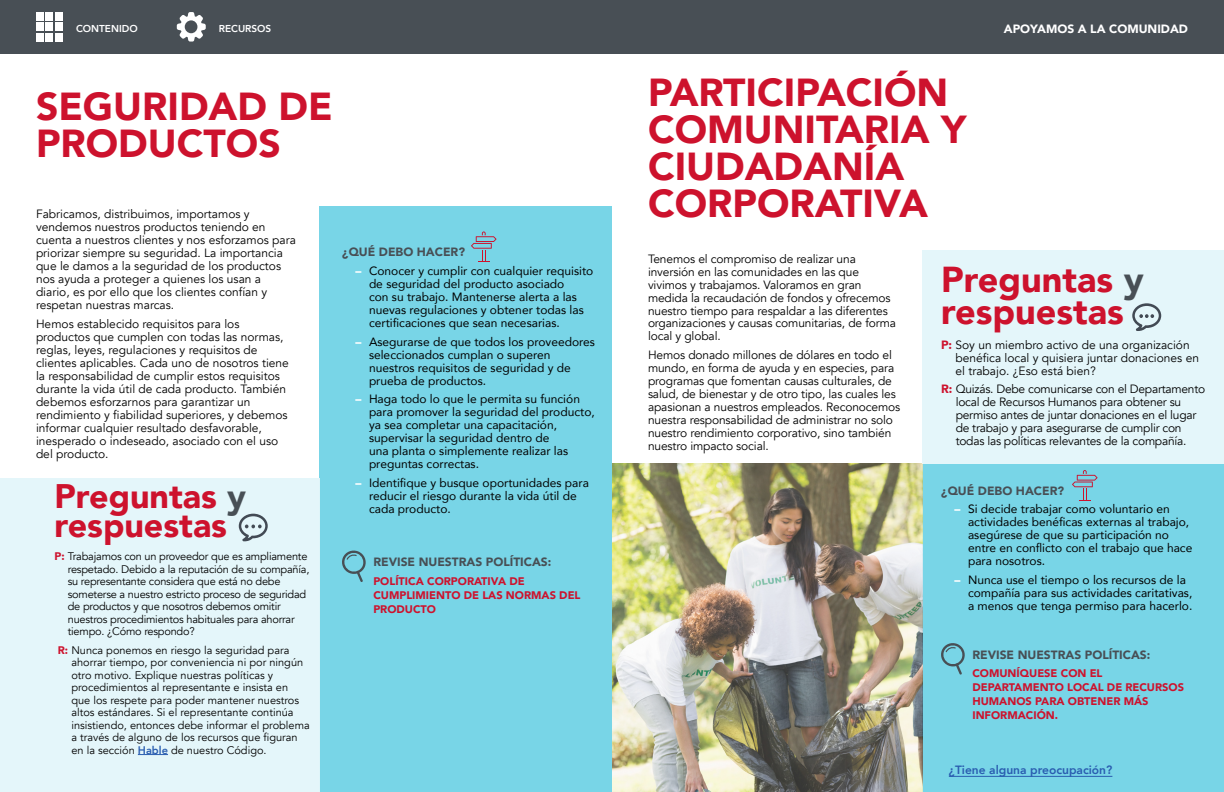
<style>
.page{position:relative;width:1224px;height:792px;background:#fff}
.page>*{position:absolute;margin:0;border:0;box-sizing:border-box;transform-origin:0 0}
.t1{font:900 39px/37px "Avenir";color:#cd122d}
.t2{font:900 36px/32px "Avenir";color:#cd122d}
.t3{font:900 34px/29px "Avenir";color:#cd122d}
.t4{font:12px/13px "Avenir";color:#000}
.t5{font:12px/13px "Avenir";color:#000}
.t6{font:12px/13px "Avenir";letter-spacing:-.02em;color:#000}
.t7{font:900 12px "Avenir";color:#484f55}
.t8{font:900 12px "Avenir";color:#fff}
.t9{font:800 12px "Avenir";color:#2a5db0}
.t10{font:11px/12.5px "Avenir";color:#000}
.t11{font:11px/12.5px "Avenir";letter-spacing:-.02em;color:#000}
.t12{font:900 11px/14px "Avenir";color:#cd122d}
.t13{font:800 10px "Avenir";color:#fff}
.s1{color:#484f55}
.s2{font-weight:900;color:#cd122d}
.s3{font-weight:800;color:#2a5db0}
.s4{font-weight:900;color:#fff}
</style>
<div class="page">
<div style="left:0;top:0;width:1224px;height:54px;background:#484f55"></div>
<div style="left:36px;top:12px;width:8px;height:8px;background:#fff"></div>
<div style="left:36px;top:23px;width:8px;height:8px;background:#fff"></div>
<div style="left:36px;top:33px;width:8px;height:8px;background:#fff"></div>
<div style="left:46px;top:12px;width:7px;height:9px;background:#fff"></div>
<div style="left:46px;top:23px;width:7px;height:8px;background:#fff"></div>
<div style="left:46px;top:33px;width:7px;height:9px;background:#fff"></div>
<div style="left:55px;top:12px;width:8px;height:8px;background:#fff"></div>
<div style="left:55px;top:23px;width:8px;height:8px;background:#fff"></div>
<div style="left:55px;top:33px;width:8px;height:8px;background:#fff"></div>
<svg style="left:177px;top:12px;width:29px;height:30px"></svg>
<div style="left:320px;top:206px;width:292px;height:586px;background:#78d5e7"></div>
<div style="left:0;top:478px;width:320px;height:314px;background:#e4f6fa"></div>
<svg style="left:342px;top:550px;width:24px;height:32px"></svg>
<hr style="left:138px;top:754px;width:30px;height:1px;background:#2a5db0">
<svg style="left:239px;top:514px;width:29px;height:27px"></svg>
<svg style="left:471px;top:231px;width:26px;height:31px"></svg>
<div style="left:922px;top:251px;width:302px;height:541px;background:#78d5e7"></div>
<img style="left:612px;top:464px;width:310px;height:328px">
<div style="left:922px;top:248px;width:302px;height:216px;background:#e4f6fa"></div>
<svg style="left:941px;top:643px;width:24px;height:32px"></svg>
<svg style="left:1132px;top:303px;width:29px;height:28px"></svg>
<svg style="left:1072px;top:470px;width:26px;height:31px"></svg>
<hr style="left:949px;top:776px;width:163px;height:1px;background:#2a5db0">
<p class="t8" style="left:1072px;top:19px;width:117px">EL TÍTULO VA AQUÍ</p>
<p class="t13" style="left:76px;top:21px;width:63px">CONTENIDO</p>
<p class="t13" style="left:219px;top:21px;width:54px">RECURSOS</p>
<p class="t8" style="left:1004px;top:19px;width:186px">APOYAMOS A LA COMUNIDAD</p>
<h1 class="t1" style="left:36px;top:87px;width:298px">SEGURIDAD DE<br>PRODUCTOS</h1>
<p class="t4" style="left:36px;top:208px;width:262px">Fabricamos, distribuimos, importamos y vendemos nuestros productos teniendo en cuenta a nuestros clientes y nos esforzamos para priorizar siempre su seguridad. La importancia que le damos a la seguridad de los productos nos ayuda a proteger a quienes los usan a diario, es por ello que los clientes confían y respetan nuestras marcas.</p>
<p class="t4" style="left:36px;top:317px;width:254px">Hemos establecido requisitos para los productos que cumplen con todas las normas, reglas, leyes, regulaciones y requisitos de clientes aplicables. Cada uno de nosotros tiene la responsabilidad de cumplir estos requisitos durante la vida útil de cada producto. También debemos esforzarnos para garantizar un rendimiento y fiabilidad superiores, y debemos informar cualquier resultado desfavorable, inesperado o indeseado, asociado con el uso del producto.</p>
<h3 class="t3" style="left:55px;top:480px;width:193px">Preguntas <span class="s1">y </span>respuestas</h3>
<p class="t11" style="left:68px;top:551px;width:243px;text-indent:-13px"><span class="s2">P:</span> Trabajamos con un proveedor que es ampliamente respetado. Debido a la reputación de su compañía, su representante considera que está no debe someterse a nuestro estricto proceso de seguridad de productos y que nosotros debemos omitir nuestros procedimientos habituales para ahorrar tiempo. ¿Cómo respondo?</p>
<p class="t10" style="left:71px;top:644px;width:240px;text-indent:-14px"><span class="s2">R:</span> Nunca ponemos en riesgo la seguridad para ahorrar tiempo, por conveniencia ni por ningún otro motivo. Explique nuestras políticas y procedimientos al representante e insista en que los respete para poder mantener nuestros altos estándares. Si el representante continúa insistiendo, entonces debe informar el problema a través de alguno de los recursos que figuran en la sección <span class="s3">Hable</span> de nuestro Código.</p>
<p class="t7" style="left:342px;top:242px;width:125px">¿QUÉ DEBO HACER?</p>
<p class="t5" style="left:369px;top:264px;width:226px;text-indent:-14px"><span class="s4">–</span> Conocer y cumplir con cualquier requisito de seguridad del producto asociado<br>con su trabajo. Mantenerse alerta a las nuevas regulaciones y obtener todas las certificaciones que sean necesarias.</p>
<p class="t5" style="left:369px;top:335px;width:227px;text-indent:-14px"><span class="s4">–</span> Asegurarse de que todos los proveedores seleccionados cumplan o superen nuestros requisitos de seguridad y de prueba de productos.</p>
<p class="t5" style="left:369px;top:392px;width:227px;text-indent:-14px"><span class="s4">–</span> Haga todo lo que le permita su función para promover la seguridad del producto, ya sea completar una capacitación, supervisar la seguridad dentro de<br>una planta o simplemente realizar las preguntas correctas.</p>
<p class="t5" style="left:369px;top:476px;width:221px;text-indent:-14px"><span class="s4">–</span> Identifique y busque oportunidades para reducir el riesgo durante la vida útil de cada producto.</p>
<p class="t7" style="left:373px;top:552px;width:179px">REVISE NUESTRAS POLÍTICAS:</p>
<p class="t12" style="left:373px;top:574px;width:209px">POLÍTICA CORPORATIVA DE<br>CUMPLIMIENTO DE LAS NORMAS DEL<br>PRODUCTO</p>
<h1 class="t1" style="left:648px;top:73px;width:320px">PARTICIPACIÓN<br>COMUNITARIA Y<br>CIUDADANÍA<br>CORPORATIVA</h1>
<p class="t4" style="left:648px;top:252px;width:250px">Tenemos el compromiso de realizar una inversión en las comunidades en las que vivimos y trabajamos. Valoramos en gran medida la recaudación de fondos y ofrecemos nuestro tiempo para respaldar a las diferentes organizaciones y causas comunitarias, de forma local y global.</p>
<p class="t4" style="left:648px;top:349px;width:254px">Hemos donado millones de dólares en todo el mundo, en forma de ayuda y en especies, para programas que fomentan causas culturales, de salud, de bienestar y de otro tipo, las cuales les apasionan a nuestros empleados. Reconocemos nuestra responsabilidad de administrar no solo nuestro rendimiento corporativo, sino también nuestro impacto social.</p>
<h2 class="t2" style="left:941px;top:262px;width:204px">Preguntas <span class="s1">y </span>respuestas</h2>
<p class="t4" style="left:955px;top:338px;width:245px;text-indent:-14px"><span class="s2">P:</span> Soy un miembro activo de una organización benéfica local y quisiera juntar donaciones en el trabajo. ¿Eso está bien?</p>
<p class="t6" style="left:956px;top:383px;width:251px;text-indent:-15px"><span class="s2">R:</span> Quizás. Debe comunicarse con el Departamento local de Recursos Humanos para obtener su permiso antes de juntar donaciones en el lugar de trabajo y para asegurarse de cumplir con todas las políticas relevantes de la compañía.</p>
<p class="t7" style="left:941px;top:480px;width:125px">¿QUÉ DEBO HACER?</p>
<p class="t5" style="left:968px;top:502px;width:226px;text-indent:-14px"><span class="s4">–</span> Si decide trabajar como voluntario en actividades benéficas externas al trabajo, asegúrese de que su participación no entre en conflicto con el trabajo que hace para nosotros.</p>
<p class="t5" style="left:968px;top:573px;width:226px;text-indent:-14px"><span class="s4">–</span> Nunca use el tiempo o los recursos de la compañía para sus actividades caritativas, a menos que tenga permiso para hacerlo.</p>
<p class="t7" style="left:972px;top:644px;width:179px">REVISE NUESTRAS POLÍTICAS:</p>
<p class="t12" style="left:972px;top:666px;width:213px">COMUNÍQUESE CON EL<br>DEPARTAMENTO LOCAL DE RECURSOS<br>HUMANOS PARA OBTENER MÁS<br>INFORMACIÓN.</p>
<p class="t9" style="left:949px;top:761px;width:165px">¿Tiene alguna preocupación?</p>
</div>
